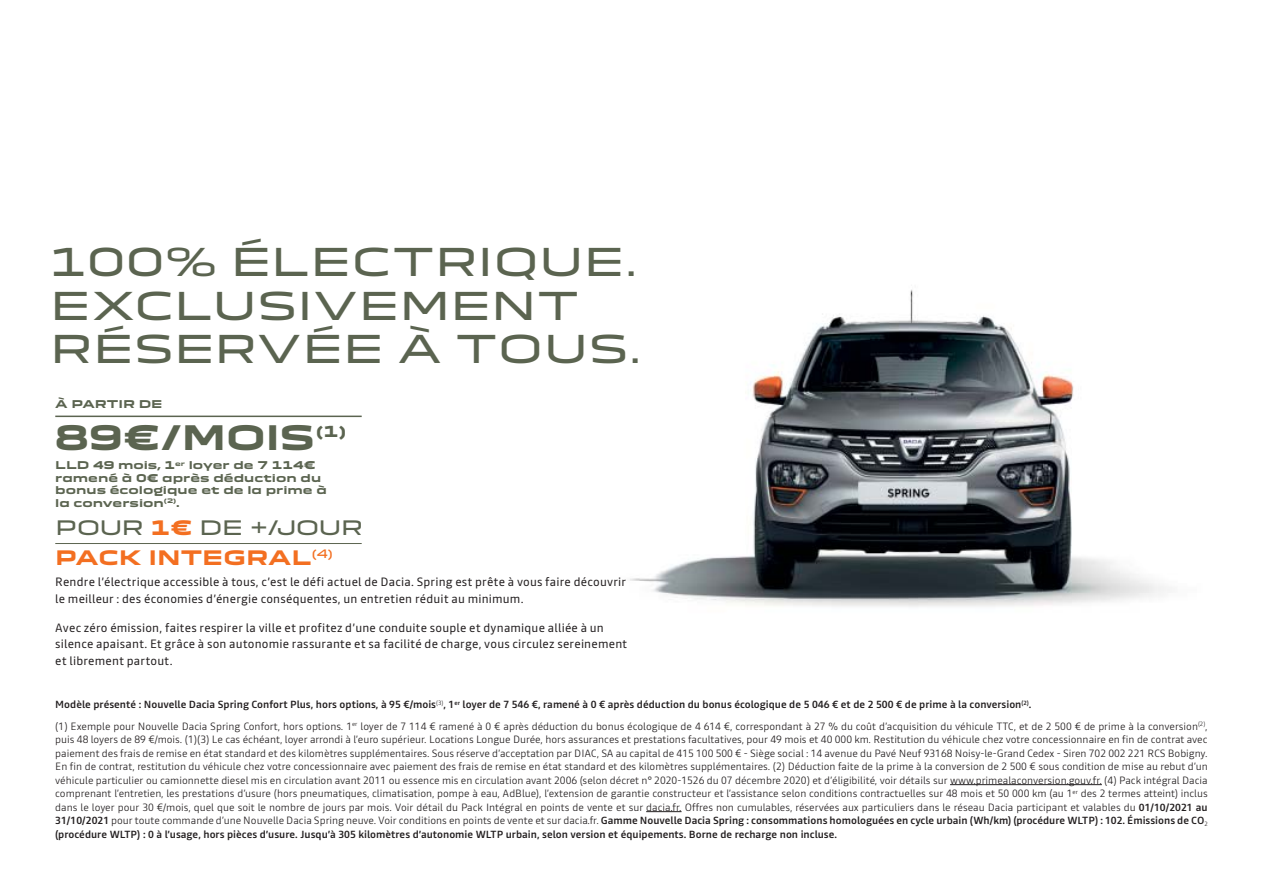
<style>
.page{position:relative;width:1263px;height:893px;background:#fff}
.page>*{position:absolute;margin:0;border:0;box-sizing:border-box;transform-origin:0 0}
.t1{font:37.5px/43.5px "Dacia Block Extended";letter-spacing:.01em;color:#5b6450}
.t2{font:700 33px "Dacia Block Extended";letter-spacing:-.015em;color:#5b6450}
.t3{font:700 19.5px/30px "Dacia Block Extended";color:#f36f21}
.t4{font:12px/16.5px "Read";letter-spacing:.015em;color:#231f20}
.t5{font:300 10.5px/13.5px "Read";color:#231f20;text-align:justify}
.t6{font:500 10.5px "Read";color:#231f20}
.t7{font:700 10.5px/12.6px "Dacia Block Extended";color:#5b6450}
.s1{font-weight:400;color:#5b6450}
.s2{font-weight:500}
</style>
<div class="page">
<img style="left:630px;top:289px;width:540px;height:318px">
<hr style="left:55px;top:416px;width:307px;height:1px;background:#5b6450">
<hr style="left:55px;top:543px;width:307px;height:1px;background:#5b6450">
<hr style="left:950px;top:784px;width:152px;height:1px;background:#231f20">
<hr style="left:646px;top:811px;width:35px;height:1px;background:#231f20">
<h1 class="t1" style="left:50px;top:243px;width:592px">100% ÉLECTRIQUE.<br>EXCLUSIVEMENT<br>RÉSERVÉE À TOUS.</h1>
<p class="t7" style="left:55px;top:398px;width:109px">À PARTIR DE</p>
<h2 class="t2" style="left:55px;top:425px;width:293px">89€/MOIS<sup>(1)</sup></h2>
<p class="t7" style="left:55px;top:460px;width:273px">LLD 49 mois, 1<sup>er</sup> loyer de 7 114€ ramené à 0€ après déduction du bonus écologique et de la prime à la conversion<sup>(2)</sup>.</p>
<h3 class="t3" style="left:55px;top:514px;width:309px"><span class="s1">POUR</span> 1€ <span class="s1">DE +/JOUR<br></span>PACK INTEGRAL<sup>(4)</sup></h3>
<p class="t4" style="left:55px;top:574px;width:572px">Rendre l’électrique accessible à tous, c’est le défi actuel de Dacia. Spring est prête à vous faire découvrir le meilleur : des économies d’énergie conséquentes, un entretien réduit au minimum.</p>
<p class="t4" style="left:55px;top:620px;width:573px">Avec zéro émission, faites respirer la ville et profitez d’une conduite souple et dynamique alliée à un silence apaisant. Et grâce à son autonomie rassurante et sa facilité de charge, vous circulez sereinement et librement partout.</p>
<p class="t6" style="left:55px;top:700px;width:978px">Modèle présenté : Nouvelle Dacia Spring Confort Plus, hors options, à 95 €/mois<sup>(3)</sup>, 1<sup>er</sup> loyer de 7 546 €, ramené à 0 € après déduction du bonus écologique de 5 046 € et de 2 500 € de prime à la conversion<sup>(2)</sup>.</p>
<p class="t5" style="left:55px;top:720px;width:1154px">(1) Exemple pour Nouvelle Dacia Spring Confort, hors options. 1<sup>er</sup> loyer de 7 114 € ramené à 0 € après déduction du bonus écologique de 4 614 €, correspondant à 27 % du coût d’acquisition du véhicule TTC, et de 2 500 € de prime à la conversion<sup>(2)</sup>, puis 48 loyers de 89 €/mois. (1)(3) Le cas échéant, loyer arrondi à l’euro supérieur. Locations Longue Durée, hors assurances et prestations facultatives, pour 49 mois et 40 000 km. Restitution du véhicule chez votre concessionnaire en fin de contrat avec paiement des frais de remise en état standard et des kilomètres supplémentaires. Sous réserve d’acceptation par DIAC, SA au capital de 415 100 500 € - Siège social : 14 avenue du Pavé Neuf 93168 Noisy-le-Grand Cedex - Siren 702 002 221 RCS Bobigny.<br>En fin de contrat, restitution du véhicule chez votre concessionnaire avec paiement des frais de remise en état standard et des kilomètres supplémentaires. (2) Déduction faite de la prime à la conversion de 2 500 € sous condition de mise au rebut d’un véhicule particulier ou camionnette diesel mis en circulation avant 2011 ou essence mis en circulation avant 2006 (selon décret n° 2020-1526 du 07 décembre 2020) et d’éligibilité, voir détails sur www.primealaconversion.gouv.fr. (4) Pack intégral Dacia comprenant l’entretien, les prestations d’usure (hors pneumatiques, climatisation, pompe à eau, AdBlue), l’extension de garantie constructeur et l’assistance selon conditions contractuelles sur 48 mois et 50 000 km (au 1<sup>er</sup> des 2 termes atteint) inclus dans le loyer pour 30 €/mois, quel que soit le nombre de jours par mois. Voir détail du Pack Intégral en points de vente et sur dacia.fr. Offres non cumulables, réservées aux particuliers dans le réseau Dacia participant et valables du <span class="s2">01/10/2021 au 31/10/2021</span> pour toute commande d’une Nouvelle Dacia Spring neuve. Voir conditions en points de vente et sur dacia.fr. <span class="s2">Gamme Nouvelle Dacia Spring : consommations homologuées en cycle urbain (Wh/km) (procédure WLTP) : 102. Émissions de CO</span><sub>2 </sub><span class="s2">(procédure WLTP) : 0 à l’usage, hors pièces d’usure. Jusqu’à 305 kilomètres d’autonomie WLTP urbain, selon version et équipements. Borne de recharge non incluse.</span></p>
</div>
